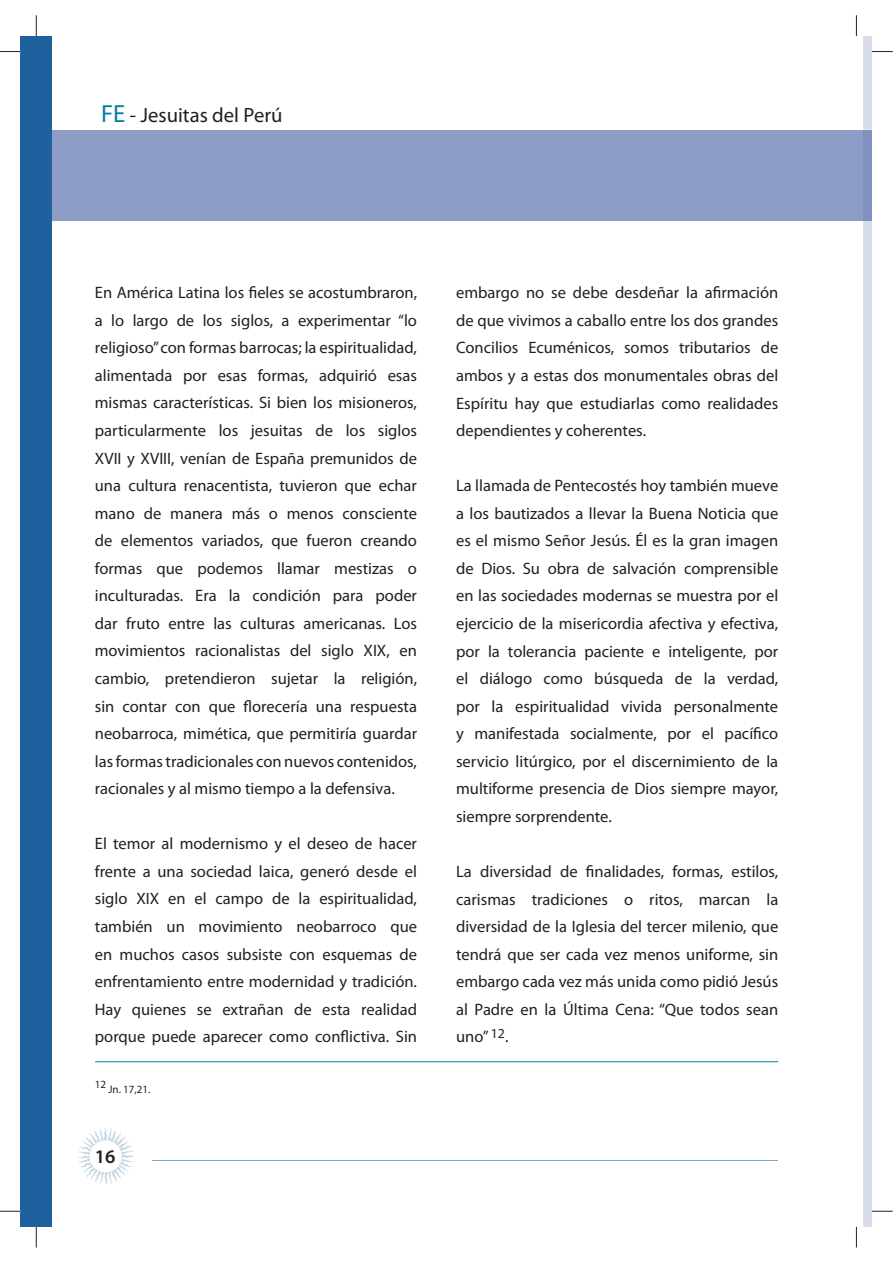
<style>
.page{position:relative;width:893px;height:1263px;background:#fff}
.page>*{position:absolute;margin:0;border:0;box-sizing:border-box;transform-origin:0 0}
.t1{font:20.7px "Myriad Pro";color:#231f20}
.t2{font:600 19.35px "Myriad Pro";color:#231f20}
.t3{font:16.5px/27.6px "Myriad Pro";color:#231f20;text-align:justify}
.t4{font:10.95px "Myriad Pro";color:#231f20}
.s1{font-size:24.75px;color:#007ea6}
</style>
<div class="page">
<hr style="left:152px;top:1160px;width:626px;height:1px;background:#7faec9">
<svg style="left:78px;top:1128px;width:56px;height:56px"></svg>
<div style="left:21px;top:36px;width:31px;height:1191px;background:#1f619f"></div>
<div style="left:52px;top:130px;width:811px;height:90px;background:#8d9dc5"></div>
<hr style="left:95px;top:1062px;width:683px;height:1px;background:#007ea6">
<svg style="left:0;top:51px;width:21px;height:1px"></svg>
<svg style="left:0;top:1211px;width:21px;height:1px"></svg>
<svg style="left:863px;top:36px;width:30px;height:1191px"></svg>
<svg style="left:36px;top:15px;width:1px;height:21px"></svg>
<svg style="left:36px;top:1227px;width:1px;height:21px"></svg>
<svg style="left:856px;top:15px;width:1px;height:21px"></svg>
<svg style="left:856px;top:1227px;width:1px;height:21px"></svg>
<p class="t1" style="left:101px;top:107px;width:183px"><span class="s1">FE</span> - Jesuitas del Perú</p>
<p class="t3" style="left:95px;top:280px;width:324px">En América Latina los fieles se acostumbraron, a lo largo de los siglos, a experimentar “lo religioso” con formas barrocas; la espiritualidad, alimentada por esas formas, adquirió esas mismas características. Si bien los misioneros, particularmente los jesuitas de los siglos XVII y XVIII, venían de España premunidos de una cultura renacentista, tuvieron que echar mano de manera más o menos consciente de elementos variados, que fueron creando formas que podemos llamar mestizas o inculturadas. Era la condición para poder dar fruto entre las culturas americanas. Los movimientos racionalistas del siglo XIX, en cambio, pretendieron sujetar la religión, sin contar con que florecería una respuesta neobarroca, mimética, que permitiría guardar lasformastradicionales con nuevos contenidos, racionales y al mismo tiempo a la defensiva.</p>
<p class="t3" style="left:95px;top:831px;width:324px">El temor al modernismo y el deseo de hacer frente a una sociedad laica, generó desde el siglo XIX en el campo de la espiritualidad, también un movimiento neobarroco que en muchos casos subsiste con esquemas de enfrentamiento entre modernidad y tradición.<br>Hay quienes se extrañan de esta realidad porque puede aparecer como conflictiva. Sin</p>
<p class="t4" style="left:95px;top:1085px;width:57px">12 Jn. 17,21.</p>
<p class="t2" style="left:95px;top:1149px;width:22px">16</p>
<p class="t3" style="left:456px;top:280px;width:324px">embargo no se debe desdeñar la afirmación de que vivimos a caballo entre los dos grandes Concilios Ecuménicos, somos tributarios de ambos y a estas dos monumentales obras del Espíritu hay que estudiarlas como realidades dependientes y coherentes.</p>
<p class="t3" style="left:456px;top:473px;width:324px">La llamada de Pentecostés hoy también mueve a los bautizados a llevar la Buena Noticia que es el mismo Señor Jesús. Él es la gran imagen de Dios. Su obra de salvación comprensible en las sociedades modernas se muestra por el ejercicio de la misericordia afectiva y efectiva, por la tolerancia paciente e inteligente, por el diálogo como búsqueda de la verdad, por la espiritualidad vivida personalmente y manifestada socialmente, por el pacífico servicio litúrgico, por el discernimiento de la multiforme presencia de Dios siempre mayor, siempre sorprendente.</p>
<p class="t3" style="left:456px;top:859px;width:324px">La diversidad de finalidades, formas, estilos, carismas tradiciones o ritos, marcan la diversidad de la Iglesia del tercer milenio, que tendrá que ser cada vez menos uniforme, sin embargo cada vez más unida como pidió Jesús al Padre en la Última Cena: “Que todos sean uno” <sup>12</sup>.</p>
</div>
